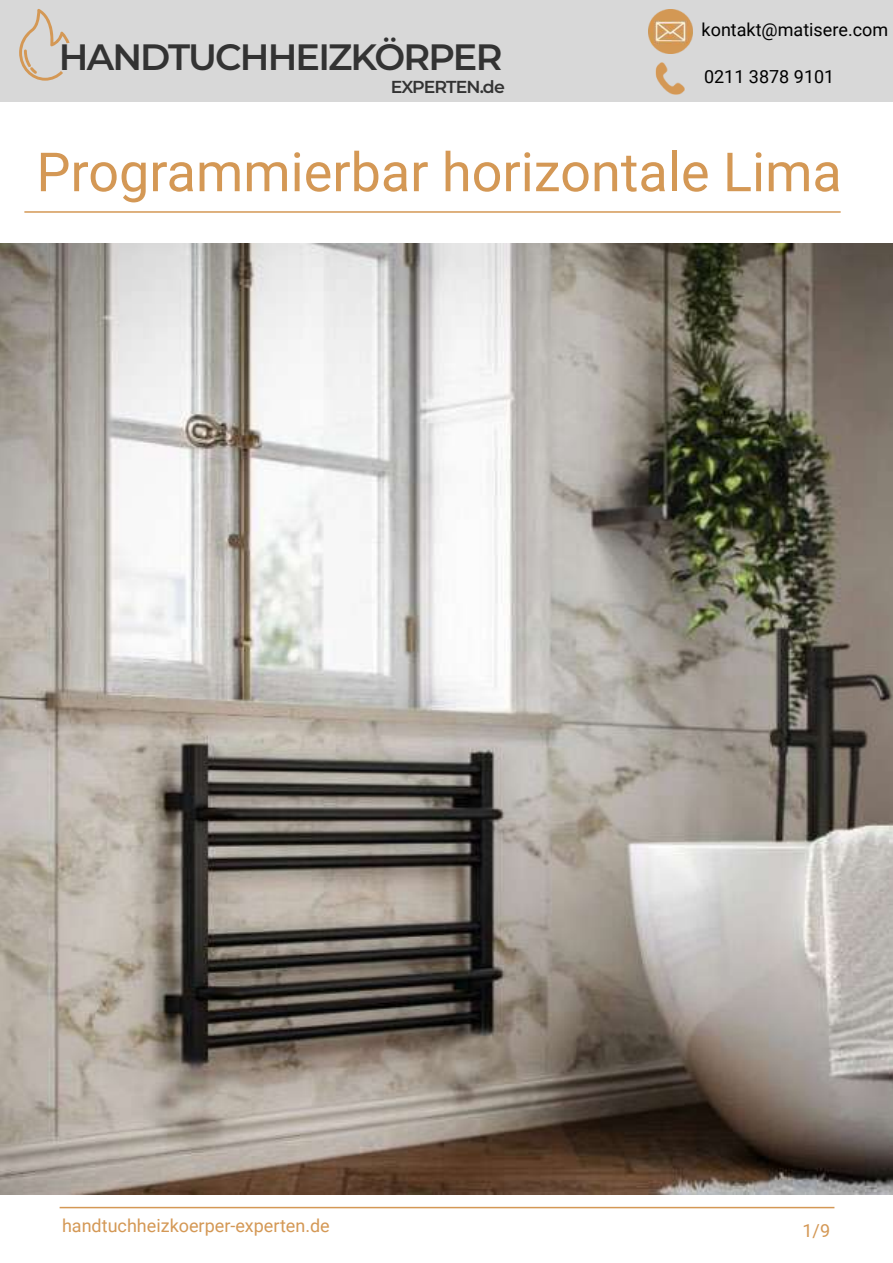
<style>
.page{position:relative;width:893px;height:1263px;background:#fff}
.page>*{position:absolute;margin:0;border:0;box-sizing:border-box;transform-origin:0 0}
.t1{font:54px "Roboto";color:#d49855}
.t2{font:600 36.6px "Montserrat";letter-spacing:-.05em;color:#333}
.t3{font:18px "Roboto";color:#d49855}
.t4{font:18px "Roboto";color:#000}
.t5{font:600 17.4px "Montserrat";letter-spacing:-.055em;color:#333}
</style>
<div class="page">
<hr style="left:60px;top:1207px;width:774px;height:1px;background:#d49855">
<hr style="left:24px;top:211px;width:817px;height:2px;background:#d49855">
<div style="left:0;top:0;width:893px;height:102px;background:#d8d8d8"></div>
<img style="left:649px;top:9px;width:44px;height:44px">
<img style="left:655px;top:63px;width:30px;height:31px">
<svg style="left:19px;top:9px;width:51px;height:72px"></svg>
<img style="left:0;top:243px;width:893px;height:951px">
<h2 class="t2" style="left:59px;top:32px;width:445px">HANDTUCHHEIZKÖRPER</h2>
<p class="t5" style="left:391px;top:74px;width:115px">EXPERTEN.de</p>
<p class="t4" style="left:702px;top:17px;width:188px">kontakt@matisere.com</p>
<p class="t4" style="left:704px;top:64px;width:132px">0211 3878 9101</p>
<h1 class="t1" style="left:36px;top:134px;width:807px">Programmierbar horizontale Lima</h1>
<p class="t3" style="left:62px;top:1213px;width:269px">handtuchheizkoerper-experten.de</p>
<p class="t3" style="left:802px;top:1218px;width:29px">1/9</p>
</div>
